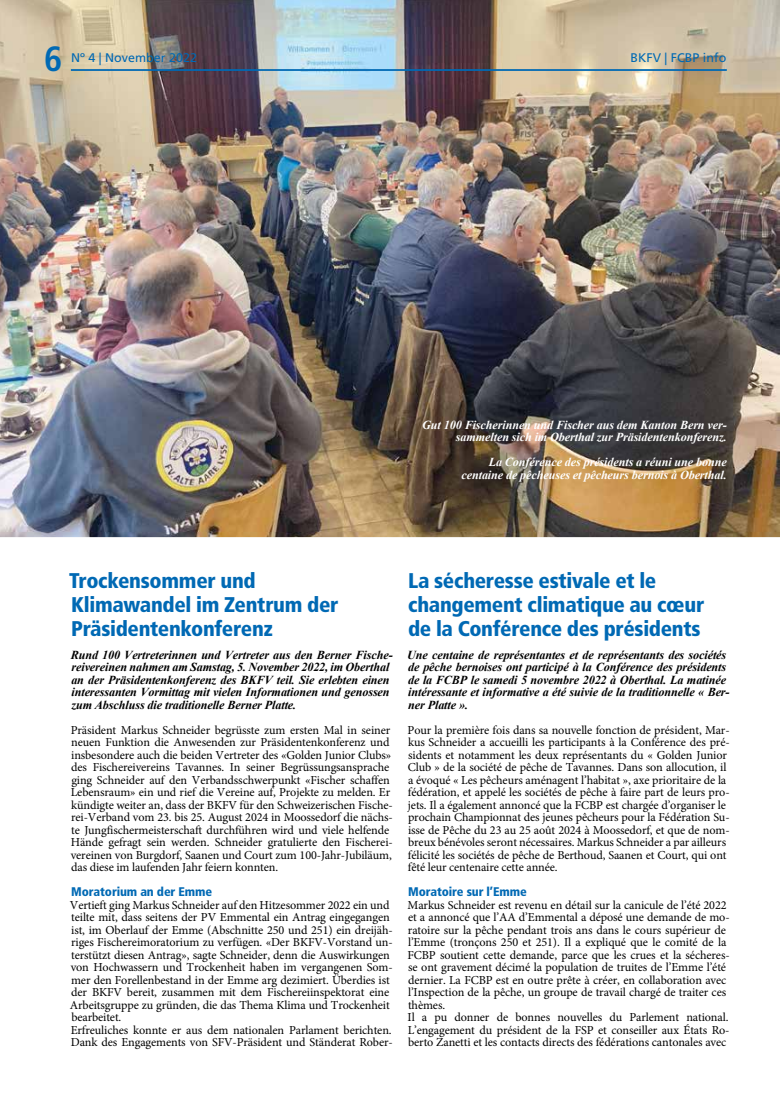
<style>
.page{position:relative;width:780px;height:1099px;background:#fff}
.page>*{position:absolute;margin:0;border:0;box-sizing:border-box;transform-origin:0 0}
.t1{font:700 condensed 35px "Frutiger LT Std";color:#0069b4}
.t2{font:900 condensed 21.25px/24.2px "Frutiger LT Std";letter-spacing:-.015em;color:#0069b4}
.t3{font:900 condensed 12.5px "Frutiger LT Std";letter-spacing:-.01em;color:#0069b4}
.t4{font:12.5px "Frutiger LT Std";color:#0069b4}
.t5{font:12.25px/12.5px "Minion Pro";letter-spacing:-.01em;color:#000}
.t6{font:italic 700 12.25px/12.5px "Times New Roman";letter-spacing:-.01em;color:#000}
.t7{font:italic 700 12.25px/12.5px "Times New Roman";letter-spacing:-.01em;color:#fff;text-align:right}
</style>
<div class="page">
<img style="left:0;top:0;width:780px;height:538px">
<hr style="left:71px;top:69px;width:655px;height:2px;background:#0069b4">
<h1 class="t1" style="left:44px;top:38px;width:20px">6</h1>
<p class="t4" style="left:71px;top:50px;width:127px">Nº 4 | November 2022</p>
<p class="t4" style="left:630px;top:50px;width:97px">BKFV | FCBP info</p>
<p class="t7" style="left:422px;top:418px;width:306px">Gut 100 Fischerinnen und Fischer aus dem Kanton Bern ver&shy;sammelten sich im Oberthal zur Präsidentenkonferenz.</p>
<p class="t7" style="left:461px;top:455px;width:267px">La Conférence des présidents a réuni une bonne centaine de pêcheuses et pêcheurs bernois à Oberthal.</p>
<h2 class="t2" style="left:69px;top:568px;width:271px">Trockensommer und<br>Klimawandel im Zentrum der<br>Präsidentenkonferenz</h2>
<p class="t6" style="left:71px;top:647px;width:323px">Rund 100 Vertreterinnen und Vertreter aus den Berner Fische&shy;reivereinen nahmen am Samstag, 5. November 2022, im Oberthal an der Präsidentenkonferenz des BKFV teil. Sie erlebten einen interessanten Vormittag mit vielen Informationen und genossen zum Abschluss die traditionelle Berner Platte.</p>
<p class="t5" style="left:71px;top:723px;width:324px">Präsident Markus Schneider begrüsste zum ersten Mal in seiner neuen Funktion die Anwesenden zur Präsidentenkonferenz und insbesondere auch die beiden Vertreter des «Golden Junior Clubs» des Fischereivereins Tavannes. In seiner Begrüssungsansprache ging Schneider auf den Verbandsschwerpunkt «Fischer schaffen Lebensraum» ein und rief die Vereine auf, Projekte zu melden. Er kündigte weiter an, dass der BKFV für den Schweizerischen Fische&shy;rei-Verband vom 23. bis 25. August 2024 in Moossedorf die nächs&shy;te Jungfischermeisterschaft durchführen wird und viele helfende Hände gefragt sein werden. Schneider gratulierte den Fischerei&shy;vereinen von Burgdorf, Saanen und Court zum 100-Jahr-Jubiläum, das diese im laufenden Jahr feiern konnten.</p>
<p class="t3" style="left:71px;top:884px;width:142px">Moratorium an der Emme</p>
<p class="t5" style="left:70px;top:898px;width:324px">Vertieft ging Markus Schneider auf den Hitzesommer 2022 ein und teilte mit, dass seitens der PV Emmental ein Antrag eingegangen ist, im Oberlauf der Emme (Abschnitte 250 und 251) ein dreijäh&shy;riges Fischereimoratorium zu verfügen. «Der BKFV-Vorstand un&shy;terstützt diesen Antrag», sagte Schneider, denn die Auswirkungen von Hochwassern und Trockenheit haben im vergangenen Som&shy;mer den Forellenbestand in der Emme arg dezimiert. Überdies ist der BKFV bereit, zusammen mit dem Fischereiinspektorat eine Arbeitsgruppe zu gründen, die das Thema Klima und Trockenheit bearbeitet.<br>Erfreuliches konnte er aus dem nationalen Parlament berichten.<br>Dank des Engagements von SFV-Präsident und Ständerat Rober-</p>
<h2 class="t2" style="left:408px;top:568px;width:298px">La sécheresse estivale et le changement climatique au cœur de la Conférence des présidents</h2>
<p class="t6" style="left:407px;top:647px;width:324px">Une centaine de représentantes et de représentants des sociétés de pêche bernoises ont participé à la Conférence des présidents de la FCBP le samedi 5 novembre 2022 à Oberthal. La matinée intéressante et informative a été suivie de la traditionnelle « Ber&shy;ner Platte ».</p>
<p class="t5" style="left:407px;top:723px;width:323px">Pour la première fois dans sa nouvelle fonction de président, Mar&shy;kus Schneider a accueilli les participants à la Conférence des pré&shy;sidents et notamment les deux représentants du « Golden Junior Club » de la société de pêche de Tavannes. Dans son allocution, il a évoqué « Les pêcheurs aménagent l’habitat », axe prioritaire de la fédération, et appelé les sociétés de pêche à faire part de leurs pro&shy;jets. Il a également annoncé que la FCBP est chargée d’organiser le prochain Championnat des jeunes pêcheurs pour la Fédération Su&shy;isse de Pêche du 23 au 25 août 2024 à Moossedorf, et que de nom&shy;breux bénévoles seront nécessaires. Markus Schneider a par ailleurs félicité les sociétés de pêche de Berthoud, Saanen et Court, qui ont fêté leur centenaire cette année.</p>
<p class="t3" style="left:408px;top:884px;width:120px">Moratoire sur l’Emme</p>
<p class="t5" style="left:407px;top:898px;width:323px">Markus Schneider est revenu en détail sur la canicule de l’été 2022 et a annoncé que l’AA d’Emmental a déposé une demande de mo&shy;ratoire sur la pêche pendant trois ans dans le cours supérieur de l’Emme (tronçons 250 et 251). Il a expliqué que le comité de la FCBP soutient cette demande, parce que les crues et la sécheres&shy;se ont gravement décimé la population de truites de l’Emme l’été dernier. La FCBP est en outre prête à créer, en collaboration avec l’Inspection de la pêche, un groupe de travail chargé de traiter ces thèmes.<br>Il a pu donner de bonnes nouvelles du Parlement national.<br>L’engagement du président de la FSP et conseiller aux États Ro&shy;berto Zanetti et les contacts directs des fédérations cantonales avec</p>
</div>
